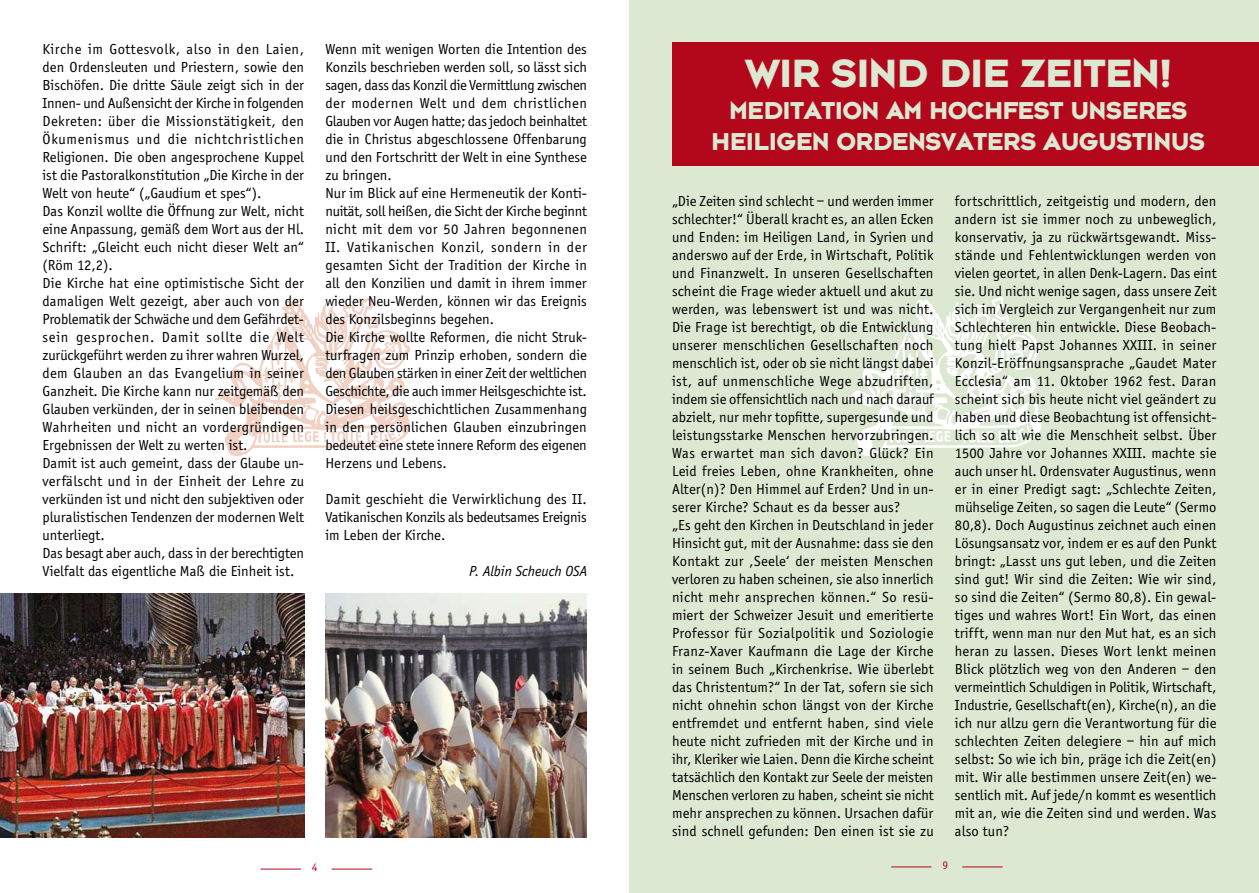
<style>
.page{position:relative;width:1259px;height:893px;background:#fff}
.page>*{position:absolute;margin:0;border:0;box-sizing:border-box;transform-origin:0 0}
.t1{font:700 43.5px "Bonn";color:#dce8d2}
.t2{font:700 27px/31.5px "Bonn";color:#dce8d2;text-align:center}
.t3{font:15px/18px "Officina Sans";letter-spacing:.005em;color:#000}
.t4{font:italic 15px "Officina Sans";color:#000}
.t5{font:12px "Officina Sans";color:#b3071b}
</style>
<div class="page">
<div style="left:629px;top:0;width:630px;height:893px;background:#dce8d2"></div>
<img style="left:215px;top:297px;width:196px;height:159px">
<hr style="left:891px;top:866px;width:40px;height:1px;background:#b3071b">
<hr style="left:962px;top:866px;width:40px;height:1px;background:#b3071b">
<hr style="left:260px;top:869px;width:41px;height:1px;background:#b3071b">
<hr style="left:332px;top:869px;width:40px;height:1px;background:#b3071b">
<div style="left:672px;top:43px;width:587px;height:123px;background:#b3071b"></div>
<img style="left:0;top:594px;width:304px;height:244px">
<img style="left:325px;top:594px;width:262px;height:244px">
<img style="left:847px;top:296px;width:195px;height:160px">
<p class="t3" style="left:43px;top:40px;width:263px">Kirche im Gottesvolk, also in den Laien, den Ordensleuten und Priestern, sowie den Bischöfen. Die dritte Säule zeigt sich in der Innen- und Außensicht der Kirche in folgenden Dekreten: über die Missionstätigkeit, den Ökumenismus und die nichtchristlichen Religionen. Die oben angesprochene Kuppel ist die Pastoralkonstitution „Die Kirche in der Welt von heute“ („Gaudium et spes“).<br>Das Konzil wollte die Öffnung zur Welt, nicht eine Anpassung, gemäß dem Wort aus der Hl.<br>Schrift: „Gleicht euch nicht dieser Welt an“ (Röm 12,2).<br>Die Kirche hat eine optimistische Sicht der damaligen Welt gezeigt, aber auch von der Problematik der Schwäche und dem Gefährdet&shy;sein gesprochen. Damit sollte die Welt zurückgeführt werden zu ihrer wahren Wurzel, dem Glauben an das Evangelium in seiner Ganzheit. Die Kirche kann nur zeitgemäß den Glauben verkünden, der in seinen bleibenden Wahrheiten und nicht an vordergründigen Ergebnissen der Welt zu werten ist.<br>Damit ist auch gemeint, dass der Glaube un&shy;verfälscht und in der Einheit der Lehre zu verkünden ist und nicht den subjektiven oder pluralistischen Tendenzen der modernen Welt unterliegt.<br>Das besagt aber auch, dass in der berechtigten Vielfalt das eigentliche Maß die Einheit ist.</p>
<p class="t3" style="left:325px;top:40px;width:263px">Wenn mit wenigen Worten die Intention des Konzils beschrieben werden soll, so lässt sich sagen, dass das Konzil die Vermittlung zwischen der modernen Welt und dem christlichen Glauben vor Augen hatte; das jedoch beinhaltet die in Christus abgeschlossene Offenbarung und den Fortschritt der Welt in eine Synthese zu bringen.<br>Nur im Blick auf eine Hermeneutik der Konti&shy;nuität, soll heißen, die Sicht der Kirche beginnt nicht mit dem vor 50 Jahren begonnenen II. Vatikanischen Konzil, sondern in der gesamten Sicht der Tradition der Kirche in all den Konzilien und damit in ihrem immer wieder Neu-Werden, können wir das Ereignis des Konzilsbeginns begehen.<br>Die Kirche wollte Reformen, die nicht Struk&shy;turfragen zum Prinzip erhoben, sondern die den Glauben stärken in einer Zeit der weltlichen Geschichte, die auch immer Heilsgeschichte ist.<br>Diesen heilsgeschichtlichen Zusammenhang in den persönlichen Glauben einzubringen bedeutet eine stete innere Reform des eigenen Herzens und Lebens.</p>
<p class="t3" style="left:325px;top:490px;width:263px;text-align:justify">Damit geschieht die Verwirklichung des II.<br>Vatikanischen Konzils als bedeutsames Ereignis im Leben der Kirche.</p>
<p class="t4" style="left:469px;top:563px;width:119px">P. Albin Scheuch OSA</p>
<p class="t5" style="left:312px;top:860px;width:7px">4</p>
<h1 class="t1" style="left:744px;top:52px;width:428px">WIR SIND DIE ZEITEN!</h1>
<h2 class="t2" style="left:711px;top:95px;width:495px">MEDITATION AM HOCHFEST UNSERES<br>HEILIGEN ORDENSVATERS AUGUSTINUS</h2>
<p class="t3" style="left:672px;top:193px;width:263px">„Die Zeiten sind schlecht – und werden immer schlechter!“ Überall kracht es, an allen Ecken und Enden: im Heiligen Land, in Syrien und anderswo auf der Erde, in Wirtschaft, Politik und Finanzwelt. In unseren Gesellschaften scheint die Frage wieder aktuell und akut zu werden, was lebenswert ist und was nicht.<br>Die Frage ist berechtigt, ob die Entwicklung unserer menschlichen Gesellschaften noch menschlich ist, oder ob sie nicht längst dabei ist, auf unmenschliche Wege abzudriften, indem sie offensichtlich nach und nach darauf abzielt, nur mehr topfitte, supergesunde und leistungsstarke Menschen hervorzubringen.<br>Was erwartet man sich davon? Glück? Ein Leid freies Leben, ohne Krankheiten, ohne Alter(n)? Den Himmel auf Erden? Und in un&shy;serer Kirche? Schaut es da besser aus?<br>„Es geht den Kirchen in Deutschland in jeder Hinsicht gut, mit der Ausnahme: dass sie den Kontakt zur ,Seele‘ der meisten Menschen verloren zu haben scheinen, sie also innerlich nicht mehr ansprechen können.“ So resü&shy;miert der Schweizer Jesuit und emeritierte Professor für Sozialpolitik und Soziologie Franz-Xaver Kaufmann die Lage der Kirche in seinem Buch „Kirchenkrise. Wie überlebt das Christentum?“ In der Tat, sofern sie sich nicht ohnehin schon längst von der Kirche entfremdet und entfernt haben, sind viele heute nicht zufrieden mit der Kirche und in ihr, Kleriker wie Laien. Denn die Kirche scheint tatsächlich den Kontakt zur Seele der meisten Menschen verloren zu haben, scheint sie nicht mehr ansprechen zu können. Ursachen dafür sind schnell gefunden: Den einen ist sie zu</p>
<p class="t3" style="left:955px;top:193px;width:263px;text-align:justify">fortschrittlich, zeitgeistig und modern, den andern ist sie immer noch zu unbeweglich, konservativ, ja zu rückwärtsgewandt. Miss&shy;stände und Fehlentwicklungen werden von vielen geortet, in allen Denk-Lagern. Das eint sie. Und nicht wenige sagen, dass unsere Zeit sich im Vergleich zur Vergangenheit nur zum Schlechteren hin entwickle. Diese Beobach&shy;tung hielt Papst Johannes XXIII. in seiner Konzil-Eröffnungsansprache „Gaudet Mater Ecclesia“ am 11. Oktober 1962 fest. Daran scheint sich bis heute nicht viel geändert zu haben und diese Beobachtung ist offensicht&shy;lich so alt wie die Menschheit selbst. Über 1500 Jahre vor Johannes XXIII. machte sie auch unser hl. Ordensvater Augustinus, wenn er in einer Predigt sagt: „Schlechte Zeiten, mühselige Zeiten, so sagen die Leute“ (Sermo 80,8). Doch Augustinus zeichnet auch einen Lösungsansatz vor, indem er es auf den Punkt bringt: „Lasst uns gut leben, und die Zeiten sind gut! Wir sind die Zeiten: Wie wir sind, so sind die Zeiten“ (Sermo 80,8). Ein gewal&shy;tiges und wahres Wort! Ein Wort, das einen trifft, wenn man nur den Mut hat, es an sich heran zu lassen. Dieses Wort lenkt meinen Blick plötzlich weg von den Anderen – den vermeintlich Schuldigen in Politik, Wirtschaft, Industrie, Gesellschaft(en), Kirche(n), an die ich nur allzu gern die Verantwortung für die schlechten Zeiten delegiere – hin auf mich selbst: So wie ich bin, präge ich die Zeit(en) mit. Wir alle bestimmen unsere Zeit(en) we&shy;sentlich mit. Auf jede/n kommt es wesentlich mit an, wie die Zeiten sind und werden. Was also tun?</p>
<p class="t5" style="left:942px;top:858px;width:7px">9</p>
</div>
